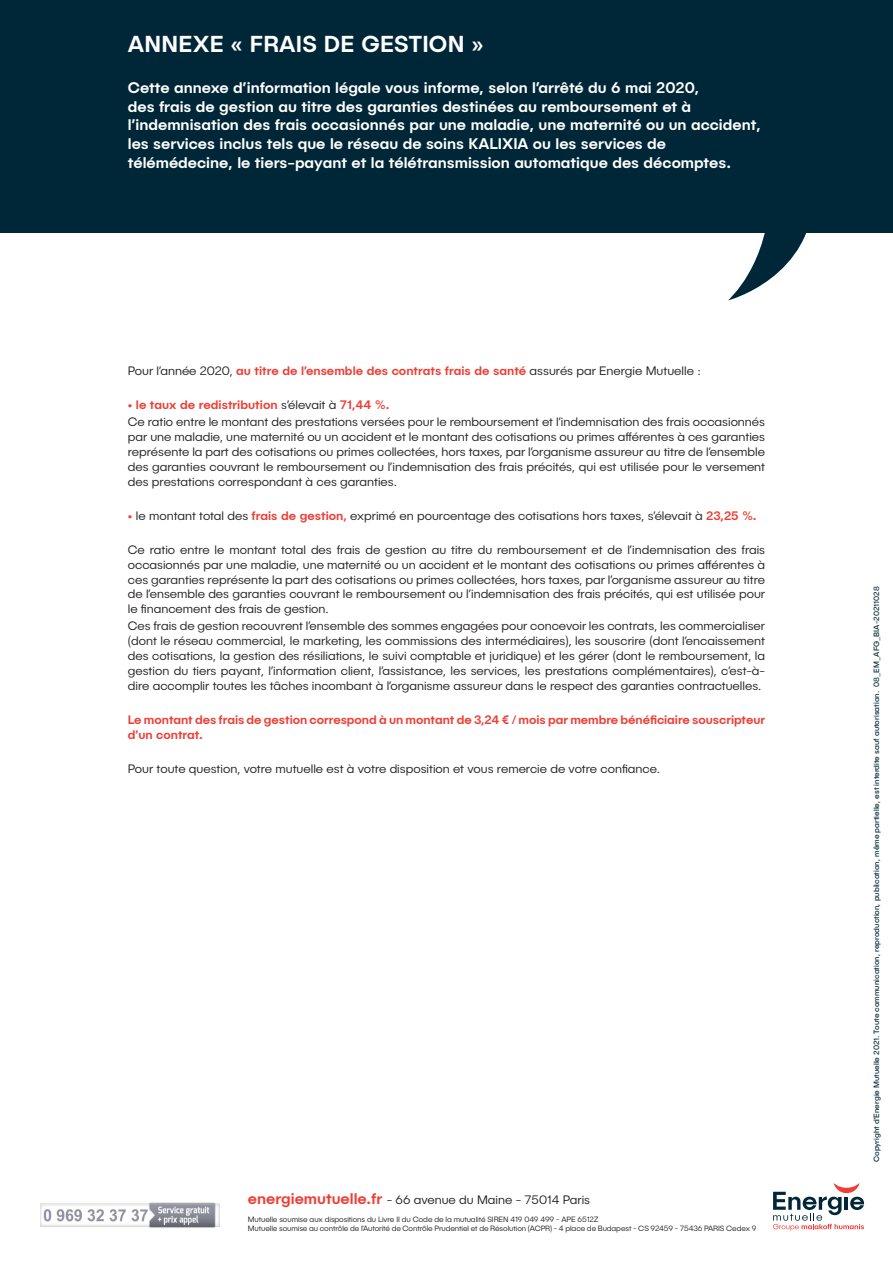
<style>
.page{position:relative;width:893px;height:1263px;background:#fff}
.page>*{position:absolute;margin:0;border:0;box-sizing:border-box;transform-origin:0 0}
.t1{font:500 23.25px "Publica Sans";letter-spacing:.01em;color:#fff}
.t2{font:500 15.45px/18.6px "Publica Sans";color:#fff}
.t3{font:300 12.45px/14.9px "Publica Sans";color:#231f20;text-align:justify}
.t4{font:500 12.45px/14.9px "Publica Sans";letter-spacing:-.005em;color:#ee3e35}
.t5{font:300 7.8px/9.3px "Publica Sans";letter-spacing:-.01em;color:#231f20}
.t6{font:7.8px "Publica Sans";color:#002737}
.s1{font-weight:500;color:#ee3e35}
.s2{font-weight:500;font-size:15.45px;color:#ee3e35}
</style>
<div class="page">
<svg style="left:773px;top:1183px;width:91px;height:48px"></svg>
<img style="left:40px;top:1202px;width:180px;height:26px">
<div style="left:0;top:0;width:893px;height:233px;background:#002737"></div>
<svg style="left:728px;top:233px;width:79px;height:67px"></svg>
<p class="t1" style="left:128px;top:29px;width:357px">ANNEXE « FRAIS DE GESTION »</p>
<p class="t2" style="left:128px;top:78px;width:635px">Cette annexe d’information légale vous informe, selon l’arrêté du 6 mai 2020,<br>des frais de gestion au titre des garanties destinées au remboursement et à l’indemnisation des frais occasionnés par une maladie, une maternité ou un accident, les services inclus tels que le réseau de soins KALIXIA ou les services de télémédecine, le tiers-payant et la télétransmission automatique des décomptes.</p>
<p class="t3" style="left:128px;top:363px;width:575px">Pour l’année 2020, <span class="s1">au titre de l’ensemble des contrats frais de santé</span> assurés par Energie Mutuelle :</p>
<p class="t3" style="left:128px;top:396px;width:639px;line-height:17.1px"><span class="s1">• le taux de redistribution</span> s’élevait à <span class="s1">71,44 %.<br></span>Ce ratio entre le montant des prestations versées pour le remboursement et l’indemnisation des frais occasionnés</p>
<p class="t3" style="left:128px;top:429px;width:639px">par une maladie, une maternité ou un accident et le montant des cotisations ou primes afférentes à ces garanties représente la part des cotisations ou primes collectées, hors taxes, par l’organisme assureur au titre de l’ensemble des garanties couvrant le remboursement ou l’indemnisation des frais précités, qui est utilisée pour le versement des prestations correspondant à ces garanties.</p>
<p class="t3" style="left:128px;top:508px;width:630px"><span class="s1">•</span> le montant total des <span class="s1">frais de gestion,</span> exprimé en pourcentage des cotisations hors taxes, s’élevait à <span class="s1">23,25 %.</span></p>
<p class="t3" style="left:128px;top:542px;width:639px">Ce ratio entre le montant total des frais de gestion au titre du remboursement et de l’indemnisation des frais occasionnés par une maladie, une maternité ou un accident et le montant des cotisations ou primes afférentes à ces garanties représente la part des cotisations ou primes collectées, hors taxes, par l’organisme assureur au titre de l’ensemble des garanties couvrant le remboursement ou l’indemnisation des frais précités, qui est utilisée pour le financement des frais de gestion.</p>
<p class="t3" style="left:128px;top:618px;width:639px">Ces frais de gestion recouvrent l’ensemble des sommes engagées pour concevoir les contrats, les commercialiser (dont le réseau commercial, le marketing, les commissions des intermédiaires), les souscrire (dont l’encaissement des cotisations, la gestion des résiliations, le suivi comptable et juridique) et les gérer (dont le remboursement, la gestion du tiers payant, l’information client, l’assistance, les services, les prestations complémentaires), c’est-à&shy;dire accomplir toutes les tâches incombant à l’organisme assureur dans le respect des garanties contractuelles.</p>
<p class="t4" style="left:128px;top:712px;width:639px">Le montant des frais de gestion correspond à un montant de 3,24 € / mois par membre bénéficiaire souscripteur d’un contrat.</p>
<p class="t3" style="left:128px;top:761px;width:534px">Pour toute question, votre mutuelle est à votre disposition et vous remercie de votre confiance.</p>
<p class="t3" style="left:248px;top:1192px;width:344px"><span class="s2">energiemutuelle.fr</span> - 66 avenue du Maine - 75014 Paris</p>
<p class="t5" style="left:248px;top:1214px;width:510px">Mutuelle soumise aux dispositions du Livre II du Code de la mutualité SIREN 419 049 499 - APE 6512Z<br>Mutuelle soumise au contrôle de l’Autorité de Contrôle Prudentiel et de Résolution (ACPR) - 4 place de Budapest - CS 92459 - 75436 PARIS Cedex 9</p>
<p class="t6" style="left:871px;top:1162px;width:577px;rotate:-90deg">Copyright d’Energie Mutuelle 2021. Toute communication, reproduction, publication, même partielle, est interdite sauf autorisation. 08_EM_AFG_BIA-20211028</p>
</div>
